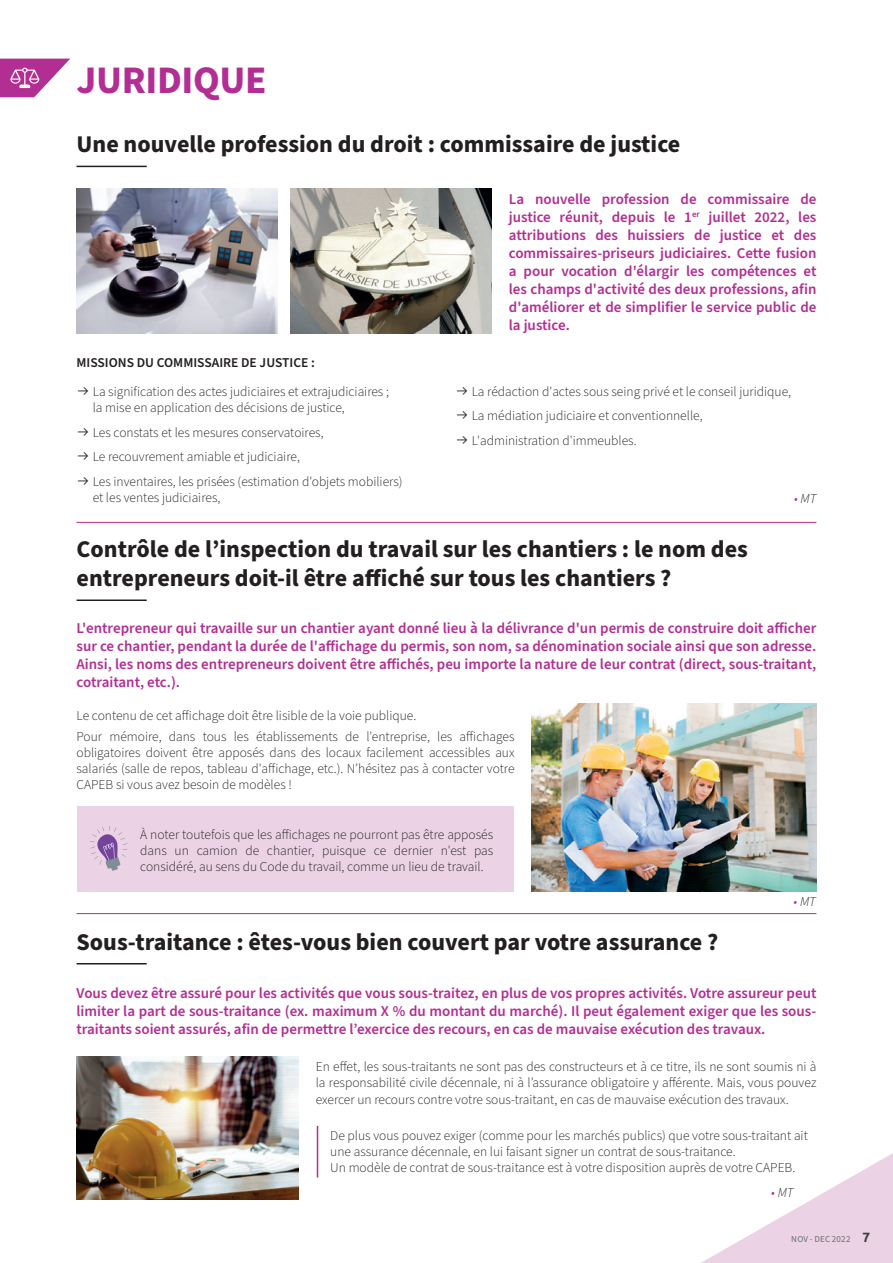
<style>
.page{position:relative;width:893px;height:1263px;background:#fff}
.page>*{position:absolute;margin:0;border:0;box-sizing:border-box;transform-origin:0 0}
.t1{font:700 39px "Source Sans Pro";letter-spacing:-.01em;color:#b32e92}
.t2{font:700 24px/28.8px "Source Sans Pro";color:#231f20}
.t3{font:600 15px/18px "Source Sans Pro";color:#b32e92;text-align:justify}
.t4{font:300 13.5px/16.2px "Source Sans Pro";color:#231f20}
.t5{font:600 13.5px "Source Sans Pro";color:#231f20}
.t6{font:italic 300 13.5px "Source Sans Pro";color:#231f20}
.t7{font:9px "Source Sans Pro";letter-spacing:.02em;color:#696e71}
.s1{color:#b32e92}
.s2{font-family:"Ubuntu";font-weight:700;font-size:13.5px;color:#3e3e3f}
</style>
<div class="page">
<div style="left:77px;top:807px;width:436px;height:85px;background:#ebd2e5"></div>
<svg style="left:701px;top:1153px;width:192px;height:110px"></svg>
<svg style="left:0;top:59px;width:70px;height:38px"></svg>
<hr style="left:77px;top:166px;width:70px;height:1px;background:#231f20">
<hr style="left:77px;top:599px;width:70px;height:2px;background:#231f20">
<hr style="left:77px;top:963px;width:70px;height:1px;background:#231f20">
<hr style="left:317px;top:1126px;width:1px;height:51px;background:#b32e92">
<hr style="left:77px;top:522px;width:739px;height:1px;background:#b32e92">
<hr style="left:77px;top:913px;width:739px;height:1px;background:#b32e92">
<svg style="left:90px;top:826px;width:38px;height:43px"></svg>
<img style="left:77px;top:188px;width:201px;height:145px">
<img style="left:291px;top:188px;width:201px;height:145px">
<img style="left:531px;top:704px;width:285px;height:188px">
<img style="left:77px;top:1057px;width:222px;height:142px">
<h1 class="t1" style="left:77px;top:53px;width:191px">JURIDIQUE</h1>
<h2 class="t2" style="left:77px;top:130px;width:605px">Une nouvelle profession du droit : commissaire de justice</h2>
<p class="t5" style="left:77px;top:353px;width:240px">MISSIONS DU COMMISSAIRE DE JUSTICE :</p>
<p class="t4" style="left:93px;top:384px;width:298px">La signification des actes judiciaires et extrajudiciaires ; la mise en application des décisions de justice,</p>
<p class="t4" style="left:93px;top:420px;width:311px;line-height:24.8px">Les constats et les mesures conservatoires,<br>Le recouvrement amiable et judiciaire,<br>Les inventaires, les prisées (estimation d'objets mobiliers)</p>
<p class="t4" style="left:93px;top:490px;width:129px">et les ventes judiciaires,</p>
<p class="t3" style="left:509px;top:190px;width:309px">La nouvelle profession de commissaire de justice réunit, depuis le 1<sup>er</sup> juillet 2022, les attributions des huissiers de justice et des commissaires-priseurs judiciaires. Cette fusion a pour vocation d'élargir les compétences et les champs d'activité des deux professions, afin d'améliorer et de simplifier le service public de la justice.</p>
<p class="t4" style="left:472px;top:379px;width:321px;line-height:24.8px">La rédaction d'actes sous seing privé et le conseil juridique,<br>La médiation judiciaire et conventionnelle,<br>L'administration d'immeubles.</p>
<p class="t6" style="left:794px;top:489px;width:24px"><span class="s1">•</span> MT</p>
<h2 class="t2" style="left:77px;top:535px;width:673px">Contrôle de l’inspection du travail sur les chantiers : le nom des entrepreneurs doit-il être affiché sur tous les chantiers ?</h2>
<p class="t3" style="left:77px;top:619px;width:741px">L'entrepreneur qui travaille sur un chantier ayant donné lieu à la délivrance d'un permis de construire doit afficher sur ce chantier, pendant la durée de l'affichage du permis, son nom, sa dénomination sociale ainsi que son adresse.<br>Ainsi, les noms des entrepreneurs doivent être affichés, peu importe la nature de leur contrat (direct, sous-traitant, cotraitant, etc.).</p>
<p class="t4" style="left:77px;top:706px;width:439px;line-height:20.4px">Le contenu de cet affichage doit être lisible de la voie publique.<br>Pour mémoire, dans tous les établissements de l'entreprise, les affichages</p>
<p class="t4" style="left:77px;top:745px;width:439px;text-align:justify">obligatoires doivent être apposés dans des locaux facilement accessibles aux salariés (salle de repos, tableau d'affichage, etc.). N’hésitez pas à contacter votre CAPEB si vous avez besoin de modèles !</p>
<p class="t4" style="left:140px;top:827px;width:354px;text-align:justify">À noter toutefois que les affichages ne pourront pas être apposés dans un camion de chantier, puisque ce dernier n'est pas considéré, au sens du Code du travail, comme un lieu de travail.</p>
<h2 class="t2" style="left:77px;top:928px;width:643px">Sous-traitance : êtes-vous bien couvert par votre assurance ?</h2>
<p class="t6" style="left:794px;top:893px;width:24px"><span class="s1">•</span> MT</p>
<p class="t3" style="left:77px;top:984px;width:741px">Vous devez être assuré pour les activités que vous sous-traitez, en plus de vos propres activités. Votre assureur peut limiter la part de sous-traitance (ex. maximum X % du montant du marché). Il peut également exiger que les sous&shy;traitants soient assurés, afin de permettre l’exercice des recours, en cas de mauvaise exécution des travaux.</p>
<p class="t4" style="left:316px;top:1059px;width:502px;text-align:justify">En effet, les sous-traitants ne sont pas des constructeurs et à ce titre, ils ne sont soumis ni à la responsabilité civile décennale, ni à l’assurance obligatoire y afférente. Mais, vous pouvez exercer un recours contre votre sous-traitant, en cas de mauvaise exécution des travaux.</p>
<p class="t4" style="left:330px;top:1127px;width:479px">De plus vous pouvez exiger (comme pour les marchés publics) que votre sous-traitant ait une assurance décennale, en lui faisant signer un contrat de sous-traitance.<br>Un modèle de contrat de sous-traitance est à votre disposition auprès de votre CAPEB.</p>
<p class="t6" style="left:771px;top:1183px;width:24px"><span class="s1">•</span> MT</p>
<p class="t7" style="left:791px;top:1233px;width:80px">NOV - DEC 2022 <span class="s2">7</span></p>
</div>
